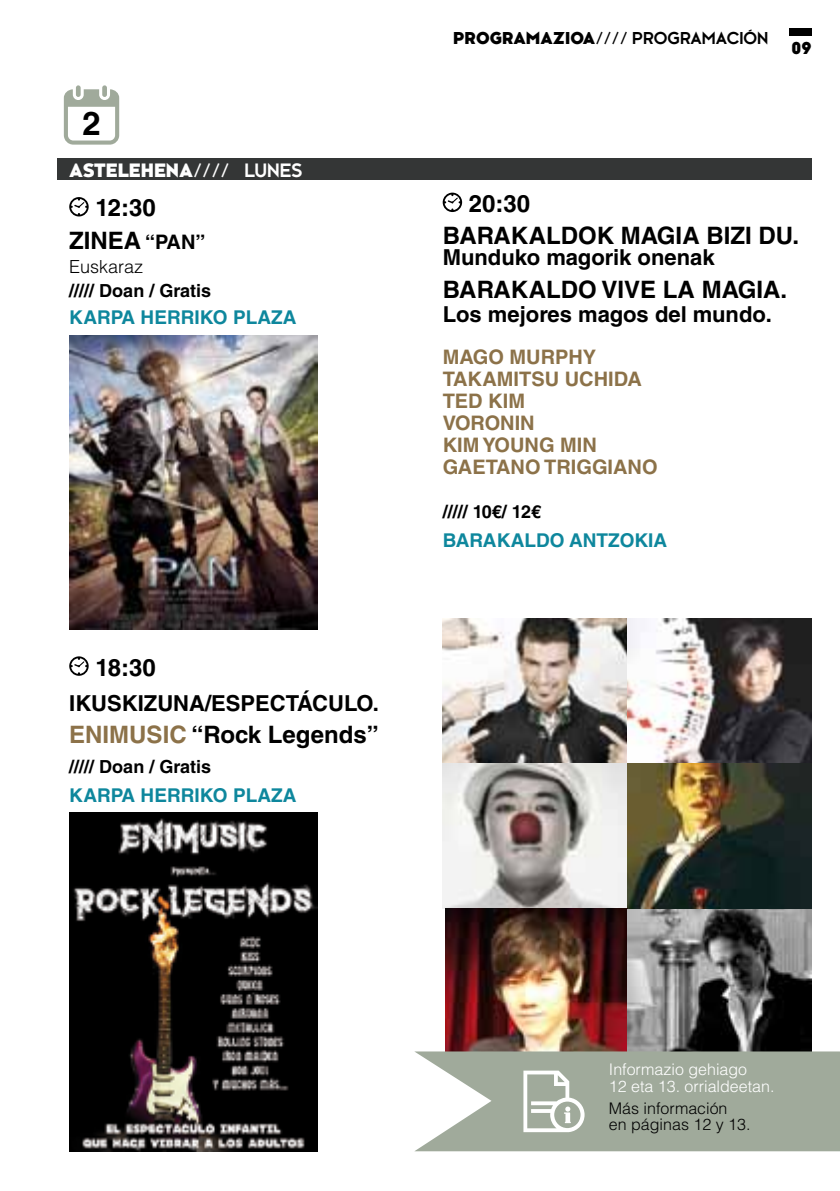
<style>
.page{position:relative;width:840px;height:1191px;background:#fff}
.page>*{position:absolute;margin:0;border:0;box-sizing:border-box;transform-origin:0 0}
.t1{font:700 32.8px "Helvetica LT Std";color:#000}
.t2{font:700 24px/32.4px "Helvetica LT Std";color:#000}
.t3{font:700 22px "Helvetica LT Std";color:#000}
.t4{font:700 20px/22px "Helvetica LT Std";color:#8c7249}
.t5{font:700 19px "Helvetica LT Std";color:#0e879d}
.t6{font:700 18px "Helvetica LT Std";color:#000}
.t7{font:800 18px "Kessel 105";color:#fff}
.t8{font:300 18px "Helvetica LT Std";color:#000}
.t9{font:300 16px/16.4px "Helvetica LT Std";color:#fff}
.t10{font:300 16px/16.4px "Helvetica LT Std";color:#000}
.t11{font:700 16px "Kessel 105";color:#000}
.t12{font:800 16px "Kessel 105";color:#000}
.s1{font-weight:700}
.s2{font-size:20px}
.s3{color:#8c7249}
.s4{font-weight:800}
</style>
<div class="page">
<div style="left:788px;top:28px;width:23px;height:8px;background:#000"></div>
<img style="left:69px;top:335px;width:248px;height:294px">
<svg style="left:69px;top:656px;width:20px;height:20px"></svg>
<svg style="left:64px;top:89px;width:55px;height:56px"></svg>
<div style="left:76px;top:85px;width:5px;height:12px;background:#a0aa9b;border-radius:2px"></div>
<div style="left:102px;top:85px;width:5px;height:12px;background:#a0aa9b;border-radius:2px"></div>
<svg style="left:69px;top:197px;width:20px;height:19px"></svg>
<img style="left:69px;top:812px;width:248px;height:339px">
<div style="left:57px;top:159px;width:754px;height:21px;background:#343636"></div>
<svg style="left:442px;top:193px;width:20px;height:19px"></svg>
<img style="left:442px;top:618px;width:369px;height:291px">
<img style="left:445px;top:908px;width:366px;height:143px">
<svg style="left:414px;top:1051px;width:425px;height:100px;background:#a9b2a4"></svg>
<svg style="left:523px;top:1070px;width:61px;height:62px"></svg>
<h1 class="t1" style="left:82px;top:103px;width:20px">2</h1>
<p class="t7" style="left:69px;top:159px;width:235px">ASTELEHENA<span class="s1">//// LUNES</span></p>
<p class="t2" style="left:69px;top:191px;width:138px;text-indent:26px">12:30<br>ZINEA <span class="s2">“PAN”</span></p>
<p class="t8" style="left:69px;top:255px;width:76px">Euskaraz</p>
<p class="t6" style="left:69px;top:280px;width:143px">///// Doan / Gratis</p>
<p class="t5" style="left:69px;top:305px;width:228px">KARPA HERRIKO PLAZA</p>
<p class="t2" style="left:95px;top:651px;width:62px">18:30</p>
<p class="t3" style="left:69px;top:689px;width:311px">IKUSKIZUNA/ESPECTÁCULO.</p>
<p class="t2" style="left:69px;top:718px;width:311px"><span class="s3">ENIMUSIC</span> “Rock Legends”</p>
<p class="t6" style="left:69px;top:755px;width:143px">///// Doan / Gratis</p>
<p class="t5" style="left:69px;top:784px;width:228px">KARPA HERRIKO PLAZA</p>
<p class="t11" style="left:453px;top:29px;width:317px"><span class="s4">PROGRAMAZIOA</span>//// PROGRAMACIÓN</p>
<p class="t12" style="left:791px;top:38px;width:21px">09</p>
<p class="t2" style="left:442px;top:187px;width:357px;text-indent:26px">20:30<br>BARAKALDOK MAGIA BIZI DU.</p>
<p class="t3" style="left:442px;top:244px;width:273px">Munduko magorik onenak</p>
<p class="t2" style="left:442px;top:273px;width:346px">BARAKALDO VIVE LA MAGIA.</p>
<p class="t3" style="left:442px;top:300px;width:330px">Los mejores magos del mundo.</p>
<p class="t4" style="left:442px;top:345px;width:216px">MAGO MURPHY<br>TAKAMITSU UCHIDA<br>TED KIM<br>VORONIN<br>KIM YOUNG MIN<br>GAETANO TRIGGIANO</p>
<p class="t6" style="left:442px;top:500px;width:100px">///// 10€/ 12€</p>
<p class="t5" style="left:442px;top:529px;width:226px">BARAKALDO ANTZOKIA</p>
<p class="t9" style="left:608px;top:1061px;width:167px">Informazio gehiago<br>12 eta 13. orrialdeetan.</p>
<p class="t10" style="left:608px;top:1099px;width:143px">Más información<br>en páginas 12 y 13.</p>
</div>
